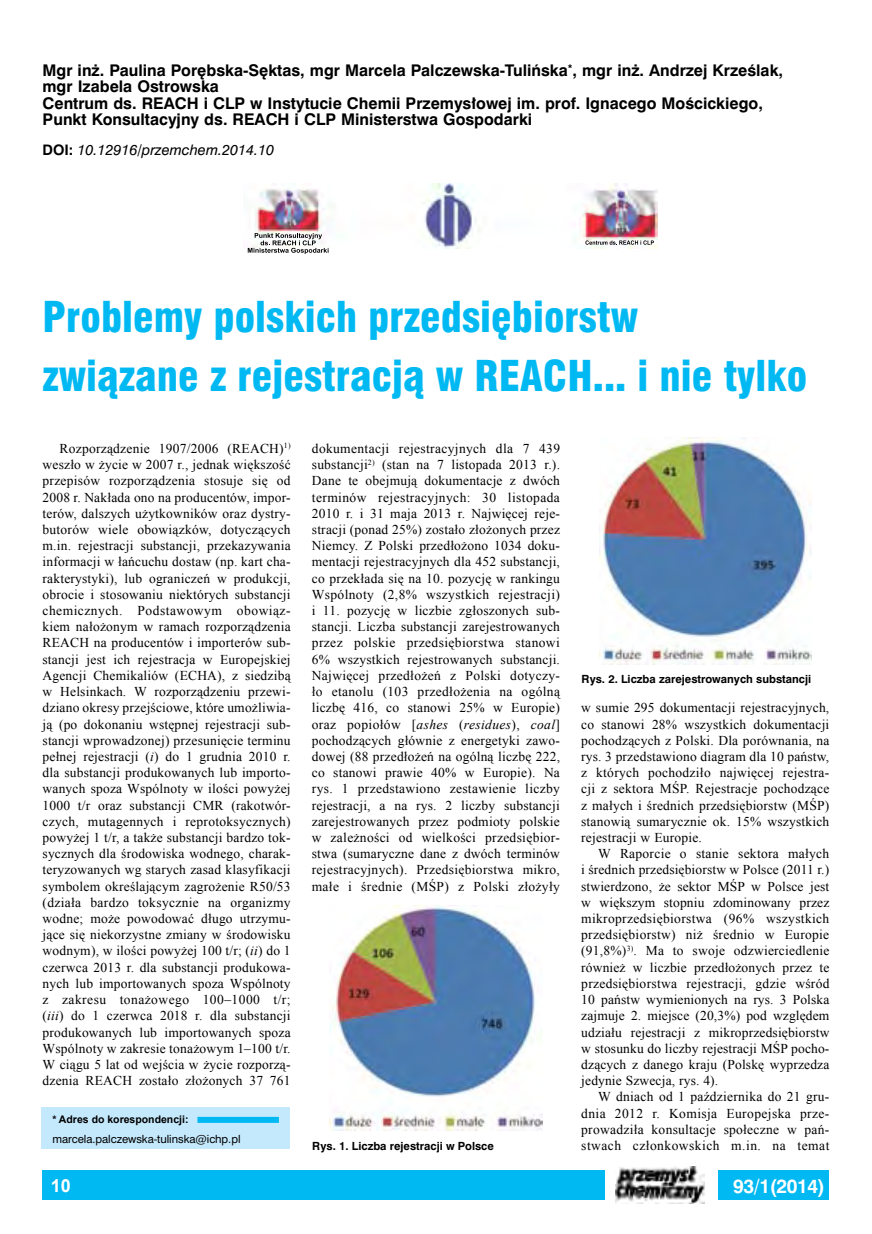
<style>
.page{position:relative;width:872px;height:1234px;background:#fff}
.page>*{position:absolute;margin:0;border:0;box-sizing:border-box;transform-origin:0 0}
.t1{font:39px/58.8px "Swis 721 Blk Cn PL";color:#00b9f3}
.t2{font:700 18px "Swis 721 PL";letter-spacing:-.02em;color:#fff}
.t3{font:700 18px "Arial";color:#fff}
.t4{font:700 15px/16.5px "Swis 721 PL";color:#000}
.t5{font:13.5px/16.2px "Times New Roman";letter-spacing:.015em;color:#000;text-align:justify}
.t6{font:13.5px "Times New Roman";letter-spacing:.035em;color:#000}
.t7{font:italic 13.5px "Swis 721 PL";color:#000}
.t8{font:700 10.5px "Swis 721 PL";color:#000}
.t9{font:10.5px "Swis 721 PL";letter-spacing:-.005em;color:#000}
.t10{font:700 10.5px "Arial";color:#000}
.s1{font-weight:700;font-style:normal}
.s2{font-style:italic}
</style>
<div class="page">
<div style="left:43px;top:1169px;width:786px;height:30px;background:#00b9f3"></div>
<div style="left:605px;top:1165px;width:113px;height:39px;background:#fff"></div>
<img style="left:615px;top:1166px;width:89px;height:37px">
<div style="left:42px;top:1107px;width:248px;height:41px;background:#c4e9fc"></div>
<div style="left:197px;top:1116px;width:82px;height:6px;background:#00b9f3"></div>
<img style="left:247px;top:184px;width:410px;height:64px">
<svg style="left:248px;top:233px;width:81px;height:21px"></svg>
<svg style="left:585px;top:240px;width:69px;height:5px"></svg>
<img style="left:330px;top:905px;width:212px;height:225px">
<img style="left:599px;top:437px;width:213px;height:227px">
<p class="t4" style="left:43px;top:62px;width:742px">Mgr inż. Paulina Porębska-Sęktas, mgr Marcela Palczewska-Tulińska<sup>*</sup>, mgr inż. Andrzej Krześlak, mgr Izabela Ostrowska<br>Centrum ds. REACH i CLP w Instytucie Chemii Przemysłowej im. prof. Ignacego Mościckiego, Punkt Konsultacyjny ds. REACH i CLP Ministerstwa Gospodarki</p>
<p class="t7" style="left:43px;top:141px;width:233px"><span class="s1">DOI:</span> 10.12916/przemchem.2014.10</p>
<p class="t1" style="left:43px;top:288px;width:766px">Problemy polskich przedsiębiorstw<br>związane z rejestracją w REACH... i nie tylko</p>
<p class="t5" style="left:43px;top:440px;width:250px;text-indent:17px">Rozporządzenie 1907/2006 (REACH)<sup>1) </sup>weszło w życie w 2007 r., jednak większość przepisów rozporządzenia stosuje się od 2008 r. Nakłada ono na producentów, impor&shy;terów, dalszych użytkowników oraz dystry&shy;butorów wiele obowiązków, dotyczących m.in. rejestracji substancji, przekazywania informacji w łańcuchu dostaw (np. kart cha&shy;rakterystyki), lub ograniczeń w produkcji, obrocie i stosowaniu niektórych substancji chemicznych. Podstawowym obowiąz&shy;kiem nałożonym w ramach rozporządzenia REACH na producentów i importerów sub&shy;stancji jest ich rejestracja w Europejskiej Agencji Chemikaliów (ECHA), z siedzibą w Helsinkach. W rozporządzeniu przewi&shy;dziano okresy przejściowe, które umożliwia&shy;ją (po dokonaniu wstępnej rejestracji sub&shy;stancji wprowadzonej) przesunięcie terminu pełnej rejestracji (<span class="s2">i</span>) do 1 grudnia 2010 r. dla substancji produkowanych lub importo&shy;wanych spoza Wspólnoty w ilości powyżej 1000 t/r oraz substancji CMR (rakotwór&shy;czych, mutagennych i reprotoksycznych) powyżej 1 t/r, a także substancji bardzo tok&shy;sycznych dla środowiska wodnego, charak&shy;teryzowanych wg starych zasad klasyfikacji symbolem określającym zagrożenie R50/53 (działa bardzo toksycznie na organizmy wodne; może powodować długo utrzymu&shy;jące się niekorzystne zmiany w środowisku wodnym), w ilości powyżej 100 t/r; (<span class="s2">ii</span>) do 1 czerwca 2013 r. dla substancji produkowa&shy;nych lub importowanych spoza Wspólnoty z zakresu tonażowego 100–1000 t/r; (<span class="s2">iii</span>) do 1 czerwca 2018 r. dla substancji produkowanych lub importowanych spoza Wspólnoty w zakresie tonażowym 1–100 t/r.<br>W ciągu 5 lat od wejścia w życie rozporzą&shy;dzenia REACH zostało złożonych 37 761</p>
<p class="t5" style="left:312px;top:440px;width:250px">dokumentacji rejestracyjnych dla 7 439 substancji<sup>2)</sup> (stan na 7 listopada 2013 r.).<br>Dane te obejmują dokumentacje z dwóch terminów rejestracyjnych: 30 listopada 2010 r. i 31 maja 2013 r. Najwięcej reje&shy;stracji (ponad 25%) zostało złożonych przez Niemcy. Z Polski przedłożono 1034 doku&shy;mentacji rejestracyjnych dla 452 substancji, co przekłada się na 10. pozycję w rankingu Wspólnoty (2,8% wszystkich rejestracji) i 11. pozycję w liczbie zgłoszonych sub&shy;stancji. Liczba substancji zarejestrowanych przez polskie przedsiębiorstwa stanowi 6% wszystkich rejestrowanych substancji.<br>Najwięcej przedłożeń z Polski dotyczy&shy;ło etanolu (103 przedłożenia na ogólną liczbę 416, co stanowi 25% w Europie) oraz popiołów [<span class="s2">ashes</span> (<span class="s2">residues</span>), <span class="s2">coal</span>] pochodzących głównie z energetyki zawo&shy;dowej (88 przedłożeń na ogólną liczbę 222, co stanowi prawie 40% w Europie). Na rys. 1 przedstawiono zestawienie liczby rejestracji, a na rys. 2 liczby substancji zarejestrowanych przez podmioty polskie w zależności od wielkości przedsiębior&shy;stwa (sumaryczne dane z dwóch terminów rejestracyjnych). Przedsiębiorstwa mikro, małe i średnie (MŚP) z Polski złożyły</p>
<p class="t8" style="left:581px;top:672px;width:231px">Rys. 2. Liczba zarejestrowanych substancji</p>
<p class="t5" style="left:581px;top:699px;width:250px">w sumie 295 dokumentacji rejestracyjnych,</p>
<p class="t5" style="left:581px;top:715px;width:250px">co stanowi 28% wszystkich dokumentacji</p>
<p class="t5" style="left:581px;top:731px;width:250px">pochodzących z Polski. Dla porównania, na</p>
<p class="t5" style="left:581px;top:748px;width:250px">rys. 3 przedstawiono diagram dla 10 państw,</p>
<p class="t5" style="left:581px;top:764px;width:250px">z których pochodziło najwięcej rejestra-</p>
<p class="t5" style="left:581px;top:780px;width:250px">cji z sektora MŚP. Rejestracje pochodzące</p>
<p class="t5" style="left:581px;top:796px;width:250px">z małych i średnich przedsiębiorstw (MŚP)</p>
<p class="t5" style="left:581px;top:812px;width:250px">stanowią sumarycznie ok. 15% wszystkich</p>
<p class="t5" style="left:581px;top:829px;width:122px">rejestracji w Europie.</p>
<p class="t5" style="left:598px;top:845px;width:232px">W Raporcie o stanie sektora małych</p>
<p class="t5" style="left:581px;top:861px;width:250px">i średnich przedsiębiorstw w Polsce (2011 r.)</p>
<p class="t5" style="left:581px;top:877px;width:250px">stwierdzono, że sektor MŚP w Polsce jest</p>
<p class="t5" style="left:581px;top:893px;width:250px">w większym stopniu zdominowany przez</p>
<p class="t5" style="left:581px;top:910px;width:250px">mikroprzedsiębiorstwa (96% wszystkich</p>
<p class="t5" style="left:581px;top:926px;width:250px">przedsiębiorstw) niż średnio w Europie</p>
<p class="t5" style="left:581px;top:942px;width:250px">(91,8%)<sup>3)</sup>. Ma to swoje odzwierciedlenie</p>
<p class="t5" style="left:581px;top:958px;width:250px">również w liczbie przedłożonych przez te</p>
<p class="t5" style="left:581px;top:974px;width:250px">przedsiębiorstwa rejestracji, gdzie wśród</p>
<p class="t5" style="left:581px;top:991px;width:250px">10 państw wymienionych na rys. 3 Polska</p>
<p class="t5" style="left:581px;top:1007px;width:250px">zajmuje 2. miejsce (20,3%) pod względem</p>
<p class="t5" style="left:581px;top:1023px;width:250px">udziału rejestracji z mikroprzedsiębiorstw</p>
<p class="t5" style="left:581px;top:1039px;width:250px">w stosunku do liczby rejestracji MŚP pocho-</p>
<p class="t5" style="left:581px;top:1055px;width:250px">dzących z danego kraju (Polskę wyprzedza</p>
<p class="t5" style="left:581px;top:1072px;width:138px">jedynie Szwecja, rys. 4).</p>
<p class="t5" style="left:598px;top:1088px;width:233px">W dniach od 1 października do 21 gru-</p>
<p class="t5" style="left:581px;top:1104px;width:250px">dnia 2012 r. Komisja Europejska prze-</p>
<p class="t5" style="left:581px;top:1120px;width:250px">prowadziła konsultacje społeczne w pań-</p>
<p class="t10" style="left:52px;top:1112px;width:138px">* Adres do korespondencji:</p>
<p class="t9" style="left:52px;top:1131px;width:190px">marcela.palczewska-tulinska@ichp.pl</p>
<p class="t8" style="left:312px;top:1138px;width:183px">Rys. 1. Liczba rejestracji w Polsce</p>
<p class="t6" style="left:581px;top:1136px;width:250px">stwach członkowskich m.in. na temat</p>
<p class="t3" style="left:51px;top:1173px;width:22px">10</p>
<p class="t2" style="left:733px;top:1173px;width:93px">93/1(2014)</p>
</div>
